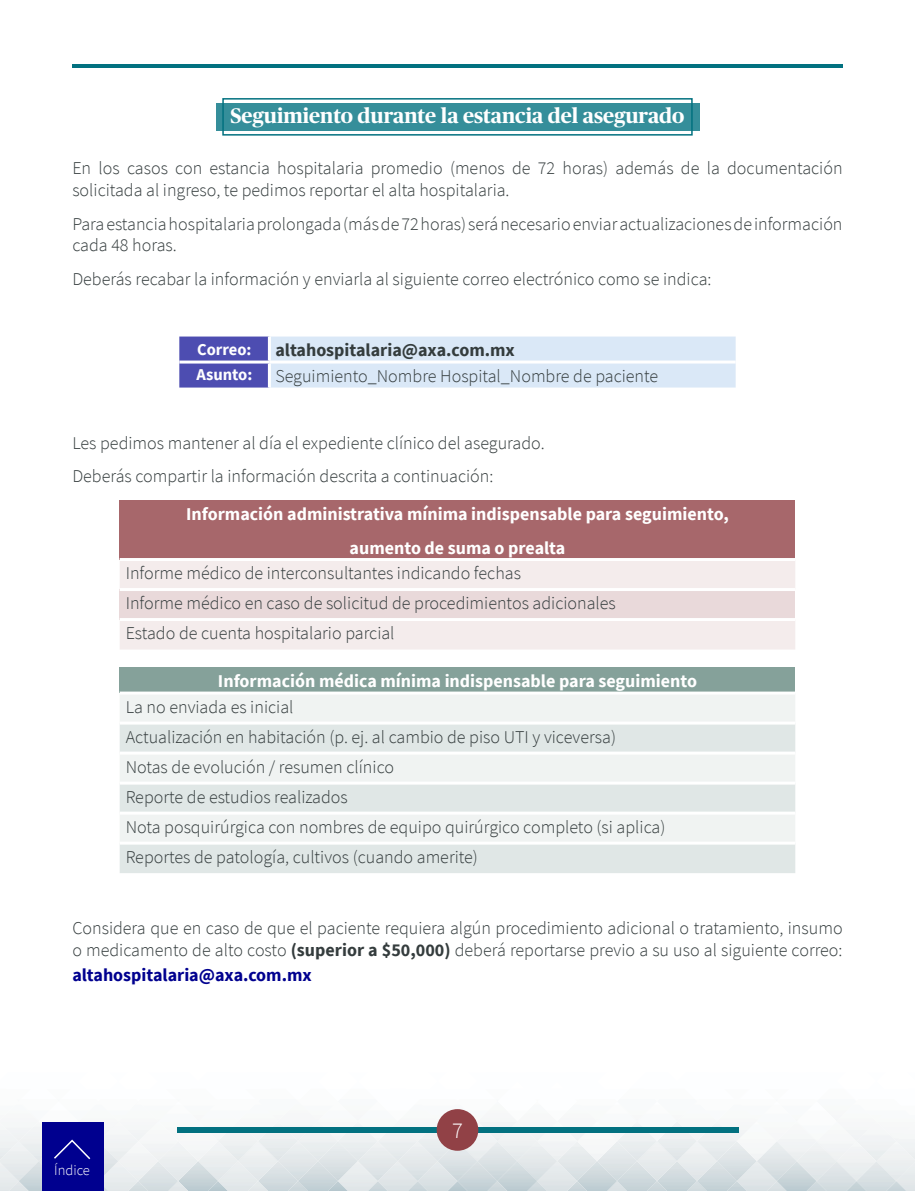
<style>
.page{position:relative;width:915px;height:1191px;background:#fff}
.page>*{position:absolute;margin:0;border:0;box-sizing:border-box;transform-origin:0 0}
.t1{font:300 22.5px "Source Sans Pro";color:#fff}
.t2{font:700 21px "Publico Headline";color:#fff}
.t3{font:300 18px/30px "Source Sans Pro";color:#343c3d}
.t4{font:700 18px/33.6px "Source Sans Pro";color:#fff;text-align:center}
.t5{font:700 18px "Source Sans Pro";color:#343c3d}
.t6{font:700 18px "Source Sans Pro";color:#00008f}
.t7{font:700 16.5px "Source Sans Pro";color:#fff}
.t8{font:300 14.55px "Source Sans Pro";color:#fff}
.s1{font-weight:700}
</style>
<div class="page">
<img style="left:836px;top:1159px;width:78px;height:32px">
<div style="left:836px;top:1130px;width:60px;height:31px;background:#f1f3f5"></div>
<img style="left:0;top:1109px;width:836px;height:72px">
<img style="left:103px;top:1181px;width:733px;height:10px">
<img style="left:636px;top:1161px;width:20px;height:20px">
<img style="left:497px;top:1109px;width:20px;height:12px">
<img style="left:58px;top:1109px;width:100px;height:12px">
<img style="left:118px;top:1109px;width:20px;height:12px">
<img style="left:98px;top:1121px;width:20px;height:20px">
<img style="left:0;top:1181px;width:42px;height:10px">
<img style="left:19px;top:1109px;width:39px;height:52px">
<img style="left:0;top:1122px;width:19px;height:37px">
<img style="left:0;top:1109px;width:19px;height:11px">
<div style="left:177px;top:1127px;width:561px;height:5px;background:#027180"></div>
<div style="left:42px;top:1122px;width:61px;height:69px;background:#00008f"></div>
<hr style="left:72px;top:64px;width:770px;height:4px;background:#027180">
<div style="left:436px;top:1109px;width:42px;height:41px;background:#914146;border-radius:50%"></div>
<svg style="left:54px;top:1139px;width:37px;height:21px"></svg>
<div style="left:215px;top:103px;width:484px;height:27px;background:#358e9a"></div>
<div style="left:222px;top:98px;width:470px;height:38px;border:2px solid #027180"></div>
<svg style="left:179px;top:336px;width:556px;height:51px;background:#c4d0ec"></svg>
<hr style="left:268px;top:336px;width:3px;height:24px;background:#fff">
<hr style="left:179px;top:360px;width:90px;height:3px;background:#fff">
<hr style="left:269px;top:360px;width:466px;height:3px;background:#fff">
<hr style="left:268px;top:363px;width:3px;height:24px;background:#fff">
<div style="left:120px;top:500px;width:675px;height:59px;background:#a7676b"></div>
<div style="left:120px;top:561px;width:675px;height:88px;background:#f4ecec"></div>
<div style="left:120px;top:589px;width:675px;height:30px;background:#e9d9da"></div>
<hr style="left:120px;top:558px;width:675px;height:3px;background:#fff">
<hr style="left:120px;top:588px;width:675px;height:3px;background:#fff">
<hr style="left:120px;top:618px;width:675px;height:3px;background:#fff">
<div style="left:120px;top:667px;width:675px;height:26px;background:#85a19a"></div>
<div style="left:120px;top:695px;width:675px;height:26px;background:#f0f3f2"></div>
<svg style="left:120px;top:724px;width:675px;height:149px;fill:#e0e7e6"></svg>
<hr style="left:120px;top:691px;width:675px;height:3px;background:#fff">
<hr style="left:120px;top:751px;width:675px;height:3px;background:#fff">
<hr style="left:120px;top:781px;width:675px;height:3px;background:#fff">
<hr style="left:120px;top:811px;width:675px;height:3px;background:#fff">
<hr style="left:120px;top:841px;width:675px;height:3px;background:#fff">
<p class="t2" style="left:230px;top:101px;width:455px">Seguimiento durante la estancia del asegurado</p>
<p class="t3" style="left:72px;top:158px;width:771px;line-height:21.6px">En los casos con estancia hospitalaria promedio (menos de 72 horas) además de la documentación solicitada al ingreso, te pedimos reportar el alta hospitalaria.</p>
<p class="t3" style="left:72px;top:213px;width:771px;line-height:21.6px">Para estancia hospitalaria prolongada (más de 72 horas) será necesario enviar actualizaciones de información cada 48 horas.</p>
<p class="t3" style="left:72px;top:264px;width:640px">Deberás recabar la información y enviarla al siguiente correo electrónico como se indica:</p>
<p class="t7" style="left:197px;top:338px;width:56px">Correo:</p>
<p class="t5" style="left:275px;top:338px;width:241px">altahospitalaria@axa.com.mx</p>
<p class="t7" style="left:196px;top:364px;width:57px">Asunto:</p>
<p class="t3" style="left:275px;top:360px;width:384px">Seguimiento_Nombre Hospital_Nombre de paciente</p>
<p class="t3" style="left:72px;top:426px;width:473px;line-height:33.6px">Les pedimos mantener al día el expediente clínico del asegurado.<br>Deberás compartir la información descrita a continuación:</p>
<p class="t4" style="left:186px;top:497px;width:544px">Información administrativa mínima indispensable para seguimiento, aumento de suma o prealta</p>
<p class="t3" style="left:126px;top:558px;width:491px">Informe médico de interconsultantes indicando fechas<br>Informe médico en caso de solicitud de procedimientos adicionales<br>Estado de cuenta hospitalario parcial</p>
<p class="t4" style="left:218px;top:664px;width:480px">Información médica mínima indispensable para seguimiento</p>
<p class="t3" style="left:126px;top:691px;width:541px">La no enviada es inicial<br>Actualización en habitación (p. ej. al cambio de piso UTI y viceversa)<br>Notas de evolución / resumen clínico<br>Reporte de estudios realizados<br>Nota posquirúrgica con nombres de equipo quirúrgico completo (si aplica)<br>Reportes de patología, cultivos (cuando amerite)</p>
<p class="t3" style="left:72px;top:917px;width:771px;line-height:21.6px">Considera que en caso de que el paciente requiera algún procedimiento adicional o tratamiento, insumo o medicamento de alto costo <span class="s1">(superior a $50,000)</span> deberá reportarse previo a su uso al siguiente correo:</p>
<p class="t6" style="left:72px;top:963px;width:241px">altahospitalaria@axa.com.mx</p>
<p class="t8" style="left:54px;top:1161px;width:37px">Índice</p>
<p class="t1" style="left:452px;top:1117px;width:12px">7</p>
</div>
